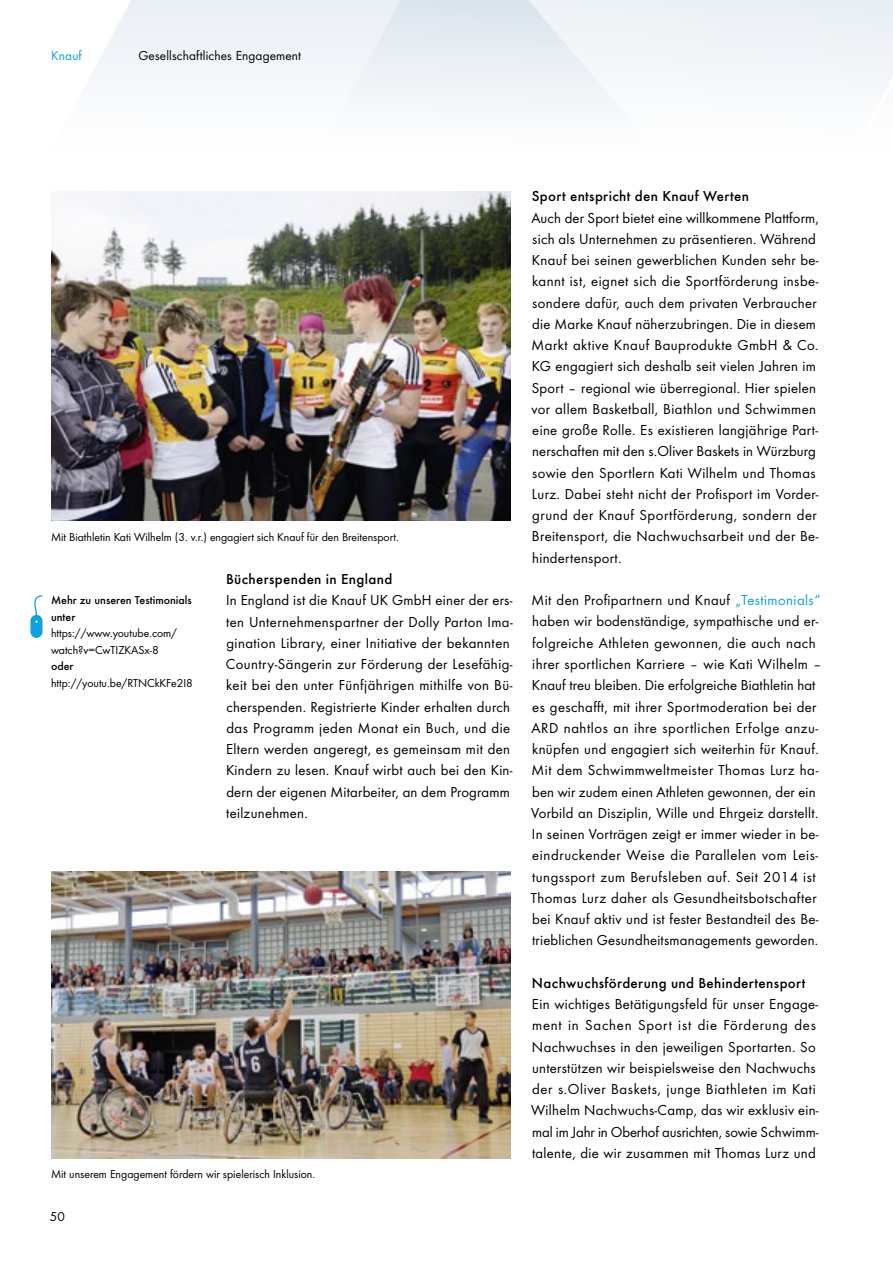
<style>
.page{position:relative;width:893px;height:1263px;background:#fff}
.page>*{position:absolute;margin:0;border:0;box-sizing:border-box;transform-origin:0 0}
.t1{font:15px/21.3px "Futura Boo";letter-spacing:.025em;color:#000}
.t2{font:500 15px "Futura";letter-spacing:.02em;color:#000}
.t3{font:13.5px "Futura Boo";letter-spacing:.01em;color:#000}
.t4{font:13.5px "Futura Boo";letter-spacing:.01em;color:#0ba1e2}
.t5{font:12px/16.5px "Futura Boo";color:#000}
.t6{font:500 12px/16.5px "Futura";color:#000}
.s1{color:#0ba1e2}
</style>
<div class="page">
<img style="left:51px;top:191px;width:459px;height:330px">
<img style="left:51px;top:872px;width:459px;height:287px">
<svg style="left:30px;top:595px;width:13px;height:43px"></svg>
<p class="t4" style="left:51px;top:47px;width:32px">Knauf</p>
<p class="t3" style="left:138px;top:47px;width:164px">Gesellschaftliches Engagement</p>
<p class="t5" style="left:51px;top:528px;width:349px">Mit Biathletin Kati Wilhelm (3. v.r.) engagiert sich Knauf für den Breitensport.</p>
<p class="t6" style="left:51px;top:592px;width:142px">Mehr zu unseren Testimonials unter</p>
<p class="t5" style="left:51px;top:625px;width:128px">https://www.youtube.com/ watch?v=CwTIZKASx-8</p>
<p class="t6" style="left:51px;top:658px;width:24px">oder</p>
<p class="t5" style="left:51px;top:674px;width:143px">http://youtu.be/RTNCkKFe2I8</p>
<p class="t2" style="left:226px;top:570px;width:168px">Bücherspenden in England</p>
<p class="t1" style="left:226px;top:590px;width:288px">In England ist die Knauf UK GmbH einer der ers&shy;ten Unternehmenspartner der Dolly Parton Ima&shy;gination Library, einer Initiative der bekannten Country-Sängerin zur Förderung der Lesefähig&shy;keit bei den unter Fünfjährigen mithilfe von Bü&shy;cherspenden. Registrierte Kinder erhalten durch das Programm jeden Monat ein Buch, und die Eltern werden angeregt, es gemeinsam mit den Kindern zu lesen. Knauf wirbt auch bei den Kin&shy;dern der eigenen Mitarbeiter, an dem Programm teilzunehmen.</p>
<p class="t5" style="left:51px;top:1166px;width:266px">Mit unserem Engagement fördern wir spielerisch Inklusion.</p>
<p class="t3" style="left:50px;top:1208px;width:17px">50</p>
<p class="t2" style="left:532px;top:187px;width:219px">Sport entspricht den Knauf Werten</p>
<p class="t1" style="left:531px;top:207px;width:289px">Auch der Sport bietet eine willkommene Plattform, sich als Unternehmen zu präsentieren. Während Knauf bei seinen gewerblichen Kunden sehr be&shy;kannt ist, eignet sich die Sportförderung insbe&shy;sondere dafür, auch dem privaten Verbraucher die Marke Knauf näherzubringen. Die in diesem Markt aktive Knauf Bauprodukte GmbH &amp; Co.<br>KG engagiert sich deshalb seit vielen Jahren im Sport – regional wie überregional. Hier spielen vor allem Basketball, Biathlon und Schwimmen eine große Rolle. Es existieren langjährige Part&shy;nerschaften mit den s.Oliver Baskets in Würzburg sowie den Sportlern Kati Wilhelm und Thomas Lurz. Dabei steht nicht der Profisport im Vorder&shy;grund der Knauf Sportförderung, sondern der Breitensport, die Nachwuchsarbeit und der Be&shy;hindertensport.</p>
<p class="t1" style="left:531px;top:589px;width:292px">Mit den Profipartnern und Knauf <span class="s1">„Testimonials“ </span>haben wir bodenständige, sympathische und er&shy;folgreiche Athleten gewonnen, die auch nach ihrer sportlichen Karriere – wie Kati Wilhelm – Knauf treu bleiben. Die erfolgreiche Biathletin hat es geschafft, mit ihrer Sportmoderation bei der ARD nahtlos an ihre sportlichen Erfolge anzu&shy;knüpfen und engagiert sich weiterhin für Knauf.<br>Mit dem Schwimmweltmeister Thomas Lurz ha&shy;ben wir zudem einen Athleten gewonnen, der ein Vorbild an Disziplin, Wille und Ehrgeiz darstellt.<br>In seinen Vorträgen zeigt er immer wieder in be&shy;eindruckender Weise die Parallelen vom Leis&shy;tungssport zum Berufsleben auf. Seit 2014 ist Thomas Lurz daher als Gesundheitsbotschafter bei Knauf aktiv und ist fester Bestandteil des Be&shy;trieblichen Gesundheitsmanagements geworden.</p>
<p class="t2" style="left:532px;top:974px;width:275px">Nachwuchsförderung und Behindertensport</p>
<p class="t1" style="left:531px;top:993px;width:289px">Ein wichtiges Betätigungsfeld für unser Engage&shy;ment in Sachen Sport ist die Förderung des Nachwuchses in den jeweiligen Sportarten. So unterstützen wir beispielsweise den Nachwuchs der s.Oliver Baskets, junge Biathleten im Kati Wilhelm Nachwuchs-Camp, das wir exklusiv ein&shy;mal im Jahr in Oberhof ausrichten, sowie Schwimm&shy;talente, die wir zusammen mit Thomas Lurz und</p>
</div>
